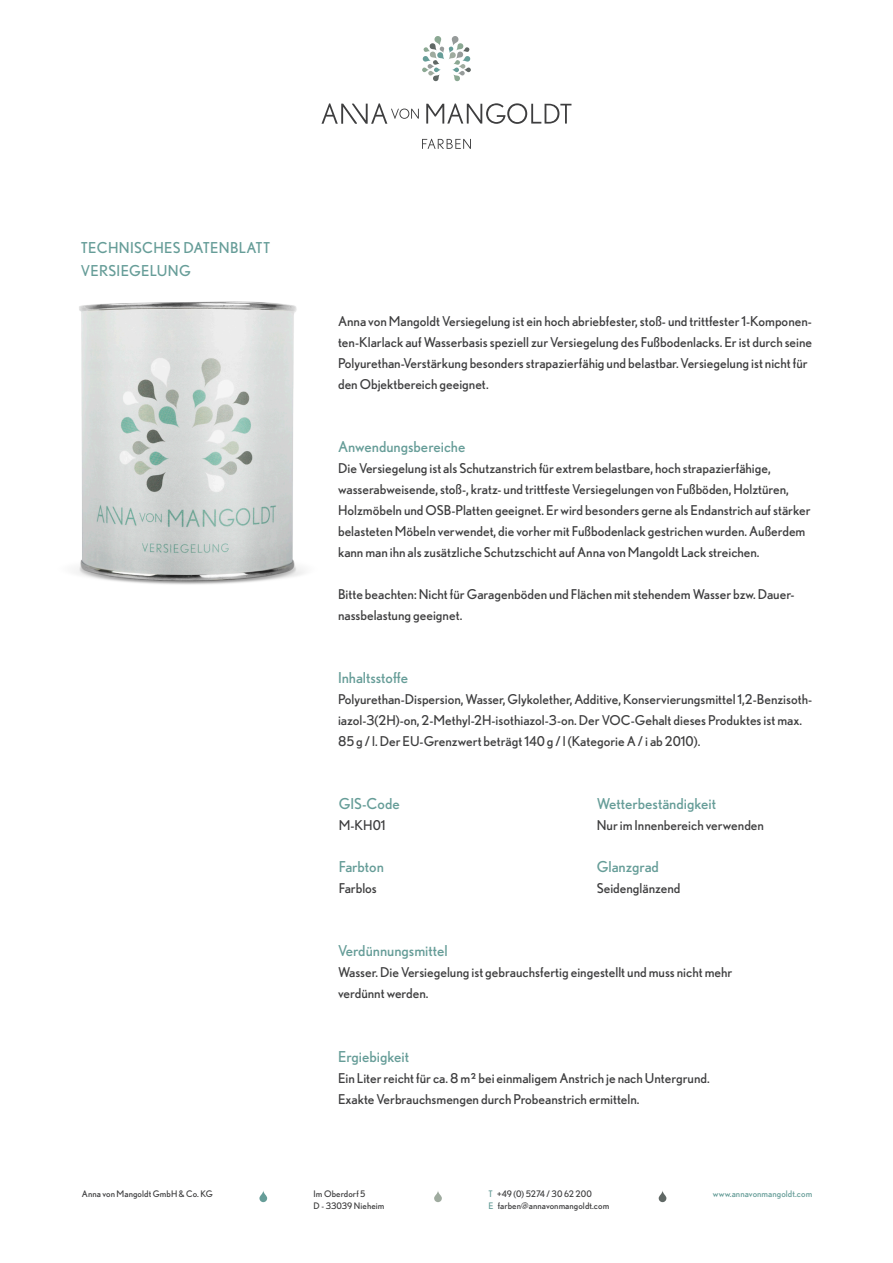
<style>
.page{position:relative;width:893px;height:1263px;background:#fff}
.page>*{position:absolute;margin:0;border:0;box-sizing:border-box;transform-origin:0 0}
.t1{font:15px "Webtype Web Use Only";color:#669d98}
.t2{font:15px "Webtype Web Use Only";letter-spacing:.02em;color:#669d98}
.t3{font:13.5px/21px "Webtype Web Use Only";color:#3e3e3f}
.t4{font:9px "Webtype Web Use Only";letter-spacing:.01em;color:#3e3e3f}
.t5{font:9px "Webtype Web Use Only";letter-spacing:.01em;color:#669d98}
.t6{font:9px "Webtype Web Use Only";letter-spacing:-.01em;color:#3e3e3f}
.s1{color:#669d98}
</style>
<div class="page">
<svg style="left:321px;top:103px;width:98px;height:21px"></svg>
<svg style="left:422px;top:139px;width:49px;height:10px"></svg>
<svg style="left:426px;top:103px;width:145px;height:21px"></svg>
<svg style="left:434px;top:1190px;width:8px;height:12px"></svg>
<svg style="left:659px;top:1190px;width:7px;height:12px"></svg>
<svg style="left:259px;top:1190px;width:8px;height:12px"></svg>
<svg style="left:422px;top:36px;width:49px;height:45px"></svg>
<img style="left:76px;top:301px;width:229px;height:284px">
<p class="t2" style="left:81px;top:239px;width:191px">TECHNISCHES DATENBLATT</p>
<p class="t2" style="left:81px;top:262px;width:112px">VERSIEGELUNG</p>
<p class="t4" style="left:82px;top:1189px;width:133px">Anna von Mangoldt GmbH &amp; Co. KG</p>
<p class="t3" style="left:338px;top:311px;width:476px">Anna von Mangoldt Versiegelung ist ein hoch abriebfester, stoß- und trittfester 1-Komponen&shy;ten-Klarlack auf Wasserbasis speziell zur Versiegelung des Fußbodenlacks. Er ist durch seine Polyurethan-Verstärkung besonders strapazierfähig und belastbar. Versiegelung ist nicht für den Objektbereich geeignet.</p>
<p class="t1" style="left:338px;top:438px;width:129px">Anwendungsbereiche</p>
<p class="t3" style="left:338px;top:458px;width:474px">Die Versiegelung ist als Schutzanstrich für extrem belastbare, hoch strapazierfähige, wasserabweisende, stoß-, kratz- und trittfeste Versiegelungen von Fußböden, Holztüren, Holzmöbeln und OSB-Platten geeignet. Er wird besonders gerne als Endanstrich auf stärker belasteten Möbeln verwendet, die vorher mit Fußbodenlack gestrichen wurden. Außerdem kann man ihn als zusätzliche Schutzschicht auf Anna von Mangoldt Lack streichen.</p>
<p class="t3" style="left:338px;top:584px;width:458px">Bitte beachten: Nicht für Garagenböden und Flächen mit stehendem Wasser bzw. Dauer&shy;nassbelastung geeignet.</p>
<p class="t1" style="left:338px;top:669px;width:72px">Inhaltsstoffe</p>
<p class="t3" style="left:338px;top:689px;width:476px">Polyurethan-Dispersion, Wasser, Glykolether, Additive, Konservierungsmittel 1,2-Benzisoth&shy;iazol-3(2H)-on, 2-Methyl-2H-isothiazol-3-on. Der VOC-Gehalt dieses Produktes ist max.<br>85 g / l. Der EU-Grenzwert beträgt 140 g / l (Kategorie A / i ab 2010).</p>
<p class="t1" style="left:339px;top:795px;width:62px">GIS-Code</p>
<p class="t3" style="left:339px;top:815px;width:48px">M-KH01</p>
<p class="t1" style="left:339px;top:858px;width:47px">Farbton</p>
<p class="t3" style="left:339px;top:878px;width:40px">Farblos</p>
<p class="t1" style="left:597px;top:795px;width:121px">Wetterbeständigkeit</p>
<p class="t3" style="left:597px;top:815px;width:169px">Nur im Innenbereich verwenden</p>
<p class="t1" style="left:597px;top:858px;width:64px">Glanzgrad</p>
<p class="t3" style="left:597px;top:878px;width:85px">Seidenglänzend</p>
<p class="t1" style="left:338px;top:942px;width:111px">Verdünnungsmittel</p>
<p class="t3" style="left:338px;top:962px;width:396px">Wasser. Die Versiegelung ist gebrauchsfertig eingestellt und muss nicht mehr</p>
<p class="t3" style="left:338px;top:983px;width:92px">verdünnt werden.</p>
<p class="t1" style="left:338px;top:1047px;width:73px">Ergiebigkeit</p>
<p class="t3" style="left:338px;top:1067px;width:373px">Ein Liter reicht für ca. 8 m² bei einmaligem Anstrich je nach Untergrund.</p>
<p class="t3" style="left:338px;top:1088px;width:303px">Exakte Verbrauchsmengen durch Probeanstrich ermitteln.</p>
<p class="t6" style="left:488px;top:1189px;width:105px"><span class="s1">T</span> +49 (0) 5274 / 30 62 200</p>
<p class="t4" style="left:488px;top:1201px;width:122px"><span class="s1">E</span> farben@annavonmangoldt.com</p>
<p class="t4" style="left:314px;top:1189px;width:53px">Im Oberdorf 5</p>
<p class="t5" style="left:713px;top:1189px;width:101px">www.annavonmangoldt.com</p>
<p class="t4" style="left:314px;top:1201px;width:72px">D - 33039 Nieheim</p>
</div>
